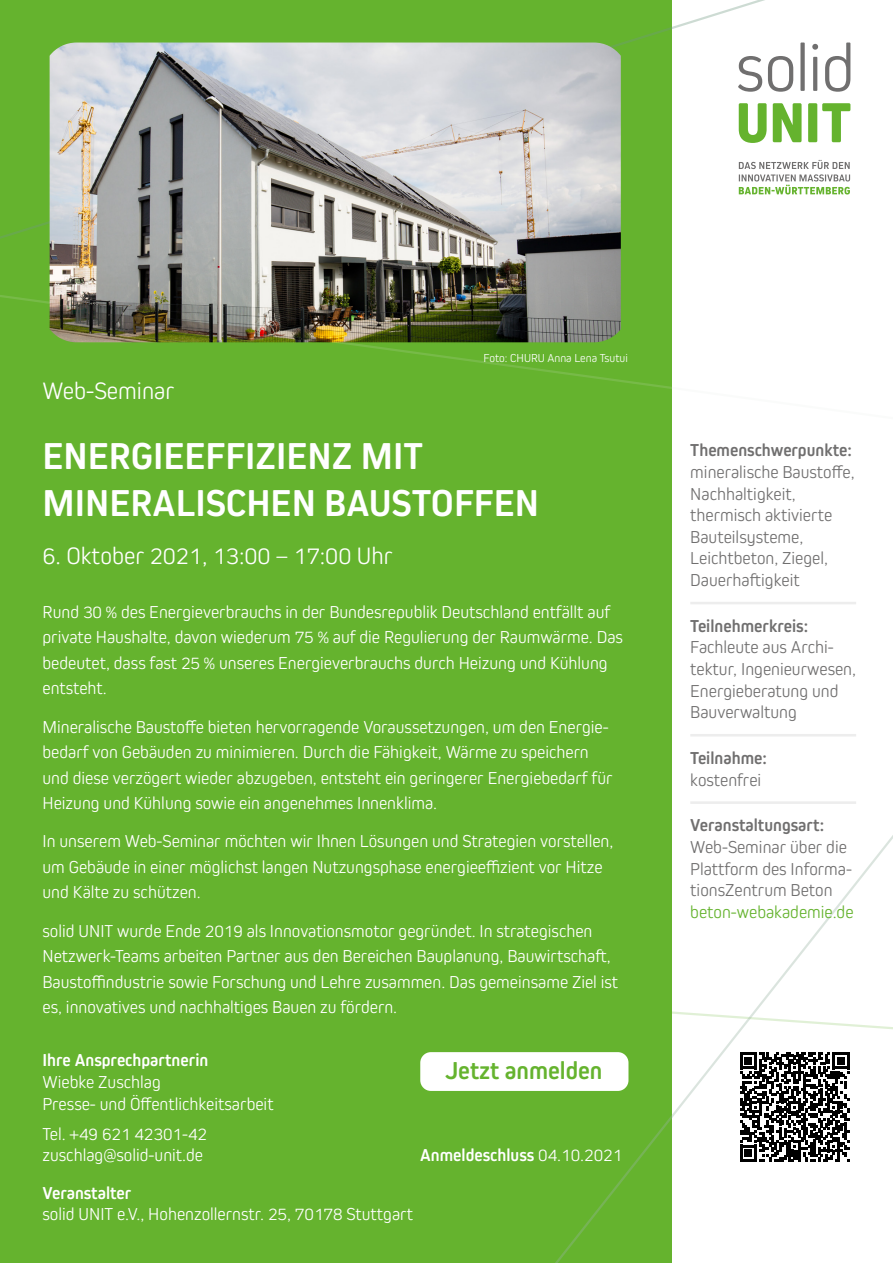
<style>
.page{position:relative;width:893px;height:1263px;background:#fff}
.page>*{position:absolute;margin:0;border:0;box-sizing:border-box;transform-origin:0 0}
.t1{font:700 39px/46.5px "Kiro";color:#fff}
.t2{font:700 25.5px "Kiro";color:#65b32e}
.t3{font:300 24.75px "Kiro";color:#fff}
.t4{font:300 18px/25.5px "Kiro";color:#fff}
.t5{font:300 18px/21.6px "Kiro";color:#706f6f}
.t6{font:700 18px "Kiro";color:#706f6f}
.t7{font:700 18px "Kiro";color:#fff}
.t8{font:300 18px "Kiro";color:#65b32e}
.t9{font:300 12px "Kiro";color:#fff}
.s1{font-weight:300}
</style>
<div class="page">
<div style="left:0;top:0;width:671px;height:1263px;background:#65b32e"></div>
<div style="left:808px;top:103px;width:9px;height:39px;background:#65b32e;border-radius:2px"></div>
<svg style="left:822px;top:103px;width:28px;height:39px"></svg>
<svg style="left:804px;top:160px;width:46px;height:34px"></svg>
<div style="left:800px;top:43px;width:5px;height:48px;background:#969595"></div>
<svg style="left:812px;top:44px;width:6px;height:47px"></svg>
<svg style="left:825px;top:43px;width:25px;height:49px"></svg>
<svg style="left:0;top:291px;width:672px;height:131px"></svg>
<svg style="left:0;top:0;width:804px;height:245px"></svg>
<svg style="left:555px;top:789px;width:338px;height:474px"></svg>
<img style="left:50px;top:43px;width:571px;height:299px">
<svg style="left:740px;top:1052px;width:110px;height:110px"></svg>
<div style="left:420px;top:1052px;width:208px;height:39px;background:#fff;border-radius:11px"></div>
<hr style="left:690px;top:602px;width:166px;height:2px;background:#ededed">
<hr style="left:690px;top:734px;width:166px;height:2px;background:#ededed">
<hr style="left:690px;top:801px;width:166px;height:3px;background:#ededed">
<h3 class="t3" style="left:43px;top:376px;width:133px">Web-Seminar</h3>
<p class="t9" style="left:484px;top:351px;width:146px">Foto: CHURU Anna Lena Tsutui</p>
<h1 class="t1" style="left:43px;top:432px;width:498px">ENERGIEEFFIZIENZ MIT<br>MINERALISCHEN BAUSTOFFEN</h1>
<h3 class="t3" style="left:43px;top:541px;width:352px">6. Oktober 2021, 13:00 – 17:00 Uhr</h3>
<p class="t4" style="left:43px;top:598px;width:582px">Rund 30 % des Energieverbrauchs in der Bundesrepublik Deutschland entfällt auf private Haushalte, davon wiederum 75 % auf die Regulierung der Raumwärme. Das bedeutet, dass fast 25 % unseres Energieverbrauchs durch Heizung und Kühlung entsteht.</p>
<p class="t4" style="left:43px;top:713px;width:572px">Mineralische Baustoffe bieten hervorragende Voraussetzungen, um den Energie&shy;bedarf von Gebäuden zu minimieren. Durch die Fähigkeit, Wärme zu speichern und diese verzögert wieder abzugeben, entsteht ein geringerer Energiebedarf für Heizung und Kühlung sowie ein angenehmes Innenklima.</p>
<p class="t4" style="left:43px;top:828px;width:572px">In unserem Web-Seminar möchten wir Ihnen Lösungen und Strategien vorstellen, um Gebäude in einer möglichst langen Nutzungsphase energieeffizient vor Hitze und Kälte zu schützen.</p>
<p class="t4" style="left:43px;top:917px;width:577px">solid UNIT wurde Ende 2019 als Innovationsmotor gegründet. In strategischen Netzwerk-Teams arbeiten Partner aus den Bereichen Bauplanung, Bauwirtschaft, Baustoffindustrie sowie Forschung und Lehre zusammen. Das gemeinsame Ziel ist es, innovatives und nachhaltiges Bauen zu fördern.</p>
<p class="t7" style="left:43px;top:1050px;width:167px">Ihre Ansprechpartnerin</p>
<p class="t4" style="left:43px;top:1070px;width:233px;line-height:21.6px">Wiebke Zuschlag<br>Presse- und Öffentlichkeitsarbeit</p>
<p class="t4" style="left:43px;top:1122px;width:166px;line-height:21.6px">Tel. +49 621 42301-42 zuschlag@solid-unit.de</p>
<h2 class="t2" style="left:445px;top:1056px;width:159px">Jetzt anmelden</h2>
<p class="t7" style="left:420px;top:1145px;width:203px">Anmeldeschluss <span class="s1">04.10.2021</span></p>
<p class="t7" style="left:43px;top:1182px;width:90px">Veranstalter</p>
<p class="t4" style="left:43px;top:1201px;width:372px">solid UNIT e.V., Hohenzollernstr. 25, 70178 Stuttgart</p>
<p class="t6" style="left:690px;top:440px;width:163px">Themenschwerpunkte:</p>
<p class="t5" style="left:690px;top:461px;width:166px">mineralische Baustoffe,<br>Nachhaltigkeit, thermisch aktivierte<br>Bauteilsysteme,<br>Leichtbeton, Ziegel,<br>Dauerhaftigkeit</p>
<p class="t6" style="left:690px;top:615px;width:119px">Teilnehmerkreis:</p>
<p class="t5" style="left:690px;top:636px;width:167px">Fachleute aus Archi&shy;tektur, Ingenieurwesen,<br>Energieberatung und<br>Bauverwaltung</p>
<p class="t6" style="left:690px;top:747px;width:78px">Teilnahme:</p>
<p class="t5" style="left:690px;top:768px;width:72px">kostenfrei</p>
<p class="t6" style="left:690px;top:815px;width:135px">Veranstaltungsart:</p>
<p class="t5" style="left:690px;top:836px;width:163px">Web-Seminar über die<br>Plattform des Informa&shy;tionsZentrum Beton</p>
<p class="t8" style="left:690px;top:901px;width:165px">beton-webakademie.de</p>
</div>
